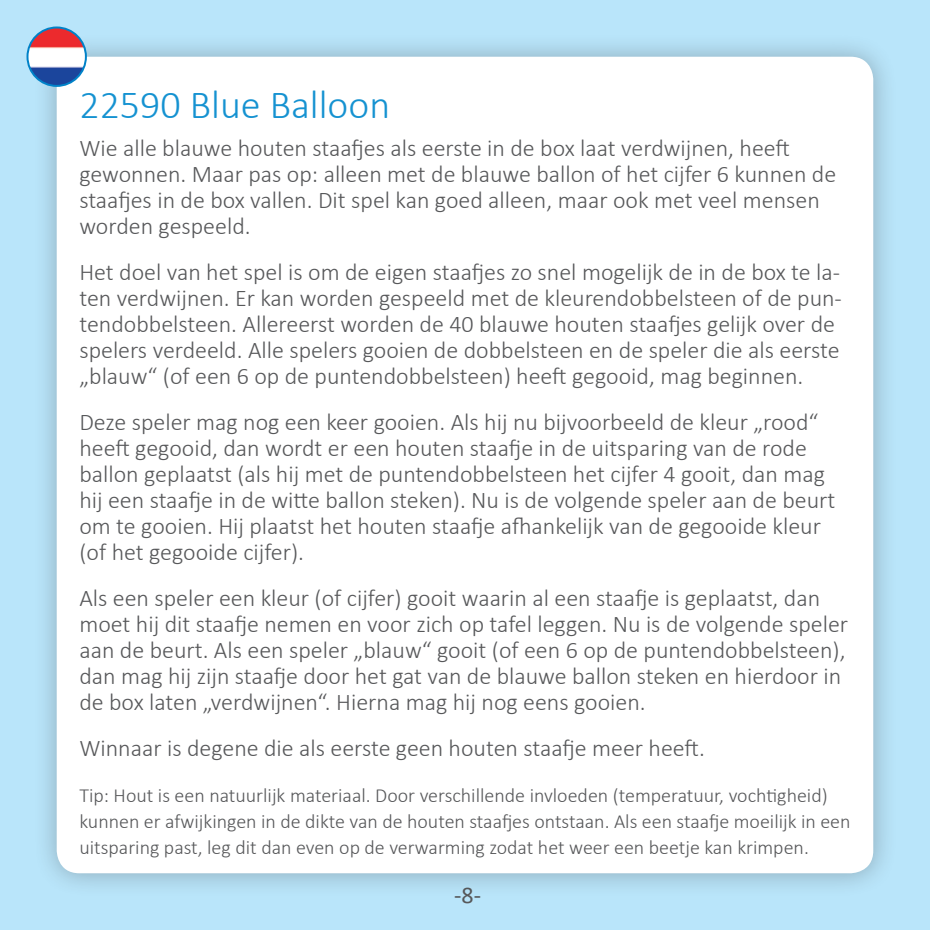
<style>
.page{position:relative;width:930px;height:930px;background:#b9e5fa}
.page>*{position:absolute;margin:0;border:0;box-sizing:border-box;transform-origin:0 0}
.t1{font:300 40px "Calibri";color:#1592d1}
.t2{font:300 24px/26px "Calibri";color:#57585a}
.t3{font:24px "Calibri";color:#57585a}
.t4{font:300 20px/26px "Calibri";color:#57585a}
</style>
<div class="page">
<div style="left:33px;top:33px;width:865px;height:865px;background:#231f20;opacity:.3"></div>
<div style="left:57px;top:57px;width:816px;height:816px;background:#fff;border-radius:23px"></div>
<img style="left:27px;top:27px;width:59px;height:59px;border-radius:29px">
<div style="left:26px;top:26px;width:61px;height:61px;border:2px solid #0082c8;border-radius:50%"></div>
<p class="t1" style="left:79px;top:80px;width:312px">22590 Blue Balloon</p>
<p class="t2" style="left:79px;top:135px;width:758px">Wie alle blauwe houten staafjes als eerste in de box laat verdwijnen, heeft gewonnen. Maar pas op: alleen met de blauwe ballon of het cijfer 6 kunnen de staafjes in de box vallen. Dit spel kan goed alleen, maar ook met veel mensen worden gespeeld.</p>
<p class="t2" style="left:79px;top:259px;width:764px">Het doel van het spel is om de eigen staafjes zo snel mogelijk de in de box te la&shy;ten verdwijnen. Er kan worden gespeeld met de kleurendobbelsteen of de pun&shy;tendobbelsteen. Allereerst worden de 40 blauwe houten staafjes gelijk over de spelers verdeeld. Alle spelers gooien de dobbelsteen en de speler die als eerste „blauw“ (of een 6 op de puntendobbelsteen) heeft gegooid, mag beginnen.</p>
<p class="t2" style="left:79px;top:409px;width:757px">Deze speler mag nog een keer gooien. Als hij nu bijvoorbeeld de kleur „rood“ heeft gegooid, dan wordt er een houten staafje in de uitsparing van de rode ballon geplaatst (als hij met de puntendobbelsteen het cijfer 4 gooit, dan mag hij een staafje in de witte ballon steken). Nu is de volgende speler aan de beurt om te gooien. Hij plaatst het houten staafje afhankelijk van de gegooide kleur (of het gegooide cijfer).</p>
<p class="t2" style="left:79px;top:585px;width:770px">Als een speler een kleur (of cijfer) gooit waarin al een staafje is geplaatst, dan moet hij dit staafje nemen en voor zich op tafel leggen. Nu is de volgende speler aan de beurt. Als een speler „blauw“ gooit (of een 6 op de puntendobbelsteen), dan mag hij zijn staafje door het gat van de blauwe ballon steken en hierdoor in de box laten „verdwijnen“. Hierna mag hij nog eens gooien.</p>
<p class="t2" style="left:79px;top:735px;width:627px">Winnaar is degene die als eerste geen houten staafje meer heeft.</p>
<p class="t4" style="left:79px;top:782px;width:773px">Tip: Hout is een natuurlijk materiaal. Door verschillende invloeden (temperatuur, vochtigheid) kunnen er afwijkingen in de dikte van de houten staafjes ontstaan. Als een staafje moeilijk in een uitsparing past, leg dit dan even op de verwarming zodat het weer een beetje kan krimpen.</p>
<p class="t3" style="left:454px;top:878px;width:28px">-8-</p>
</div>
